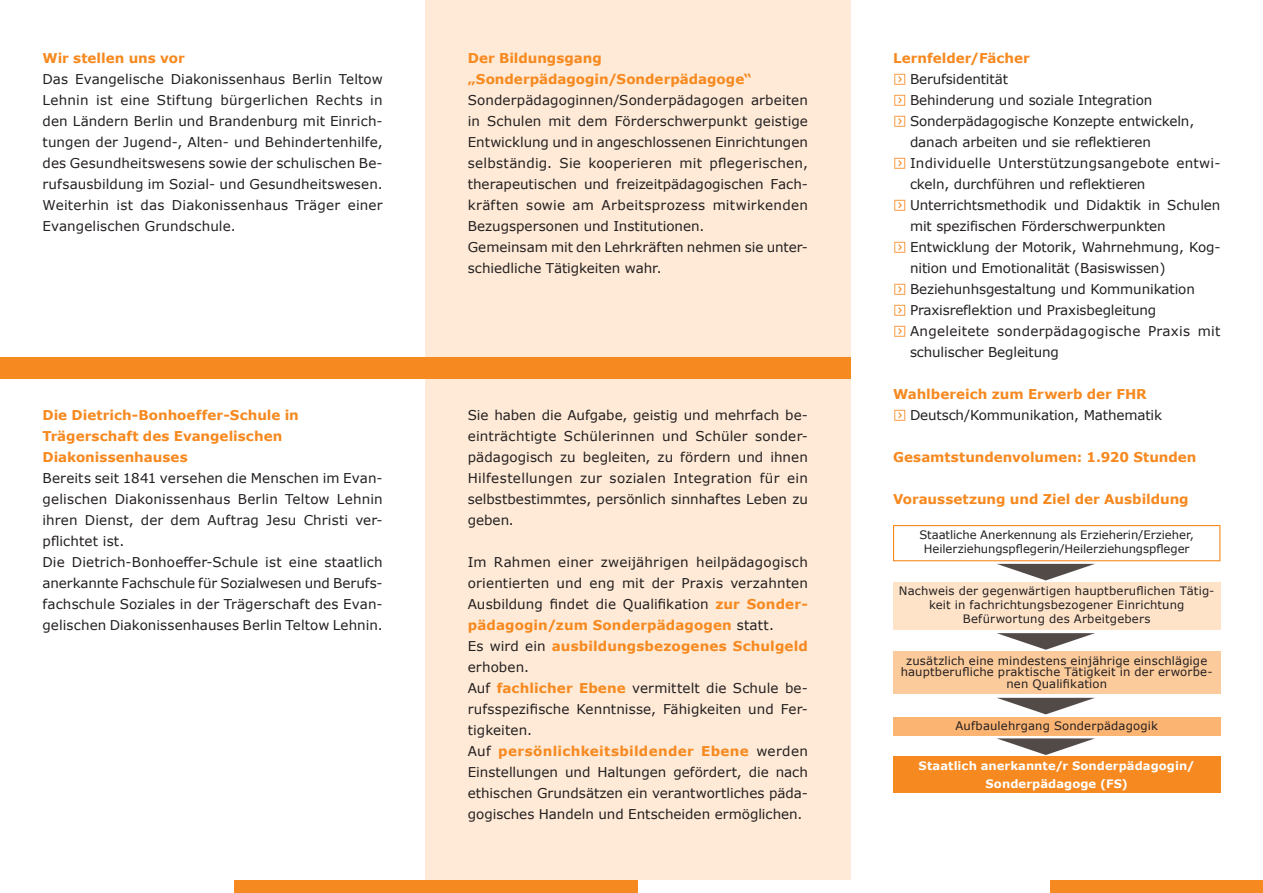
<style>
.page{position:relative;width:1263px;height:893px;background:#fff}
.page>*{position:absolute;margin:0;border:0;box-sizing:border-box;transform-origin:0 0}
.t1{font:13.5px/21px "Verdana";color:#231f20}
.t2{font:700 13.5px/21px "Verdana";color:#f6891f}
.t3{font:13.5px "Verdana";letter-spacing:.02em;color:#231f20}
.t4{font:11.55px/14px "Verdana";letter-spacing:.01em;color:#231f20;text-align:center}
.t5{font:700 11.55px/18px "Verdana";letter-spacing:.005em;color:#fff;text-align:center}
.s1{font-weight:700;color:#f6891f}
.s2{font-family:"Button Bonus Square Positive";color:#f6891f}
</style>
<div class="page">
<div style="left:425px;top:0;width:425px;height:893px;background:#feead6"></div>
<div style="left:234px;top:880px;width:191px;height:13px;background:#f6891f"></div>
<div style="left:425px;top:880px;width:213px;height:13px;background:#f6891f"></div>
<div style="left:638px;top:880px;width:225px;height:13px;background:#fff"></div>
<div style="left:0;top:357px;width:850px;height:21px;background:#f6891f"></div>
<div style="left:1050px;top:880px;width:213px;height:13px;background:#f6891f"></div>
<div style="left:893px;top:757px;width:327px;height:36px;background:#f6891f"></div>
<div style="left:893px;top:525px;width:327px;height:36px;border:1px solid #f6891f"></div>
<div style="left:893px;top:652px;width:327px;height:42px;background:#fccb9c"></div>
<div style="left:893px;top:717px;width:327px;height:19px;background:#fbb472"></div>
<div style="left:893px;top:582px;width:327px;height:48px;background:#fee3c9"></div>
<svg style="left:997px;top:564px;width:98px;height:16px"></svg>
<svg style="left:997px;top:633px;width:98px;height:17px"></svg>
<svg style="left:997px;top:698px;width:97px;height:16px"></svg>
<svg style="left:997px;top:738px;width:98px;height:17px"></svg>
<p class="t2" style="left:43px;top:47px;width:144px">Wir stellen uns vor</p>
<p class="t1" style="left:43px;top:69px;width:342px;text-align:justify">Das Evangelische Diakonissenhaus Berlin Teltow Lehnin ist eine Stiftung bürgerlichen Rechts in den Ländern Berlin und Brandenburg mit Einrich&shy;tungen der Jugend-, Alten- und Behindertenhilfe, des Gesundheitswesens sowie der schulischen Be&shy;rufsausbildung im Sozial- und Gesundheitswesen.<br>Weiterhin ist das Diakonissenhaus Träger einer Evangelischen Grundschule.</p>
<p class="t2" style="left:43px;top:404px;width:258px">Die Dietrich-Bonhoeffer-Schule in<br>Trägerschaft des Evangelischen<br>Diakonissenhauses</p>
<p class="t1" style="left:43px;top:468px;width:342px">Bereits seit 1841 versehen die Menschen im Evan&shy;gelischen Diakonissenhaus Berlin Teltow Lehnin ihren Dienst, der dem Auftrag Jesu Christi ver&shy;pflichtet ist.<br>Die Dietrich-Bonhoeffer-Schule ist eine staatlich anerkannte Fachschule für Sozialwesen und Berufs&shy;fachschule Soziales in der Trägerschaft des Evan&shy;gelischen Diakonissenhauses Berlin Teltow Lehnin.</p>
<p class="t2" style="left:468px;top:47px;width:285px">Der Bildungsgang „Sonderpädagogin/Sonderpädagoge“</p>
<p class="t1" style="left:468px;top:89px;width:342px">Sonderpädagoginnen/Sonderpädagogen arbeiten in Schulen mit dem Förderschwerpunkt geistige Entwicklung und in angeschlossenen Einrichtungen selbständig. Sie kooperieren mit pflegerischen, therapeutischen und freizeitpädagogischen Fach&shy;kräften sowie am Arbeitsprozess mitwirkenden Bezugspersonen und Institutionen.<br>Gemeinsam mit den Lehrkräften nehmen sie unter&shy;schiedliche Tätigkeiten wahr.</p>
<p class="t1" style="left:468px;top:405px;width:342px;text-align:justify">Sie haben die Aufgabe, geistig und mehrfach be&shy;einträchtigte Schülerinnen und Schüler sonder&shy;pädagogisch zu begleiten, zu fördern und ihnen Hilfestellungen zur sozialen Integration für ein selbstbestimmtes, persönlich sinnhaftes Leben zu geben.</p>
<p class="t1" style="left:468px;top:552px;width:342px">Im Rahmen einer zweijährigen heilpädagogisch orientierten und eng mit der Praxis verzahnten Ausbildung findet die Qualifikation <span class="s1">zur Sonder&shy;pädagogin/zum Sonderpädagogen</span> statt.<br>Es wird ein <span class="s1">ausbildungsbezogenes Schulgeld </span>erhoben.<br>Auf <span class="s1">fachlicher Ebene</span> vermittelt die Schule be&shy;rufsspezifische Kenntnisse, Fähigkeiten und Fer&shy;tigkeiten.<br>Auf <span class="s1">persönlichkeitsbildender Ebene</span> werden Einstellungen und Haltungen gefördert, die nach ethischen Grundsätzen ein verantwortliches päda&shy;gogisches Handeln und Entscheiden ermöglichen.</p>
<p class="t2" style="left:893px;top:47px;width:138px">Lernfelder/Fächer</p>
<p class="t1" style="left:893px;top:68px;width:116px"><span class="s2">f</span> Berufsidentität</p>
<p class="t1" style="left:893px;top:89px;width:261px"><span class="s2">f</span> Behinderung und soziale Integration</p>
<p class="t1" style="left:893px;top:110px;width:303px"><span class="s2">f</span> Sonderpädagogische Konzepte entwickeln,</p>
<p class="t1" style="left:910px;top:131px;width:242px">danach arbeiten und sie reflektieren</p>
<p class="t1" style="left:893px;top:152px;width:329px"><span class="s2">f</span> Individuelle Unterstützungsangebote entwi-</p>
<p class="t1" style="left:910px;top:173px;width:237px">ckeln, durchführen und reflektieren</p>
<p class="t1" style="left:893px;top:194px;width:329px"><span class="s2">f</span> Unterrichtsmethodik und Didaktik in Schulen</p>
<p class="t1" style="left:910px;top:215px;width:257px">mit spezifischen Förderschwerpunkten</p>
<p class="t1" style="left:893px;top:237px;width:329px"><span class="s2">f</span> Entwicklung der Motorik, Wahrnehmung, Kog-</p>
<p class="t1" style="left:910px;top:258px;width:257px">nition und Emotionalität (Basiswissen)</p>
<p class="t1" style="left:893px;top:279px;width:303px"><span class="s2">f</span> Beziehunhsgestaltung und Kommunikation</p>
<p class="t1" style="left:893px;top:300px;width:265px"><span class="s2">f</span> Praxisreflektion und Praxisbegleitung</p>
<p class="t3" style="left:893px;top:322px;width:329px"><span class="s2">f</span> Angeleitete sonderpädagogische Praxis mit</p>
<p class="t1" style="left:910px;top:342px;width:150px">schulischer Begleitung</p>
<p class="t1" style="left:893px;top:384px;width:271px"><span class="s1">Wahlbereich zum Erwerb der FHR </span><span class="s2">f</span> Deutsch/Kommunikation, Mathematik</p>
<p class="t2" style="left:893px;top:446px;width:305px">Gesamtstundenvolumen: 1.920 Stunden</p>
<p class="t2" style="left:893px;top:489px;width:297px">Voraussetzung und Ziel der Ausbildung</p>
<p class="t4" style="left:919px;top:528px;width:276px">Staatliche Anerkennung als Erzieherin/Erzieher,<br>Heilerziehungspflegerin/Heilerziehungspfleger</p>
<p class="t4" style="left:899px;top:584px;width:317px">Nachweis der gegenwärtigen hauptberuflichen Tätig&shy;keit in fachrichtungsbezogener Einrichtung<br>Befürwortung des Arbeitgebers</p>
<p class="t4" style="left:901px;top:655px;width:313px;line-height:11.6px">zusätzlich eine mindestens einjährige einschlägige hauptberufliche praktische Tätigkeit in der erworbe&shy;nen Qualifikation</p>
<p class="t4" style="left:955px;top:719px;width:204px">Aufbaulehrgang Sonderpädagogik</p>
<p class="t5" style="left:919px;top:757px;width:278px">Staatlich anerkannte/r Sonderpädagogin/<br>Sonderpädagoge (FS)</p>
</div>
